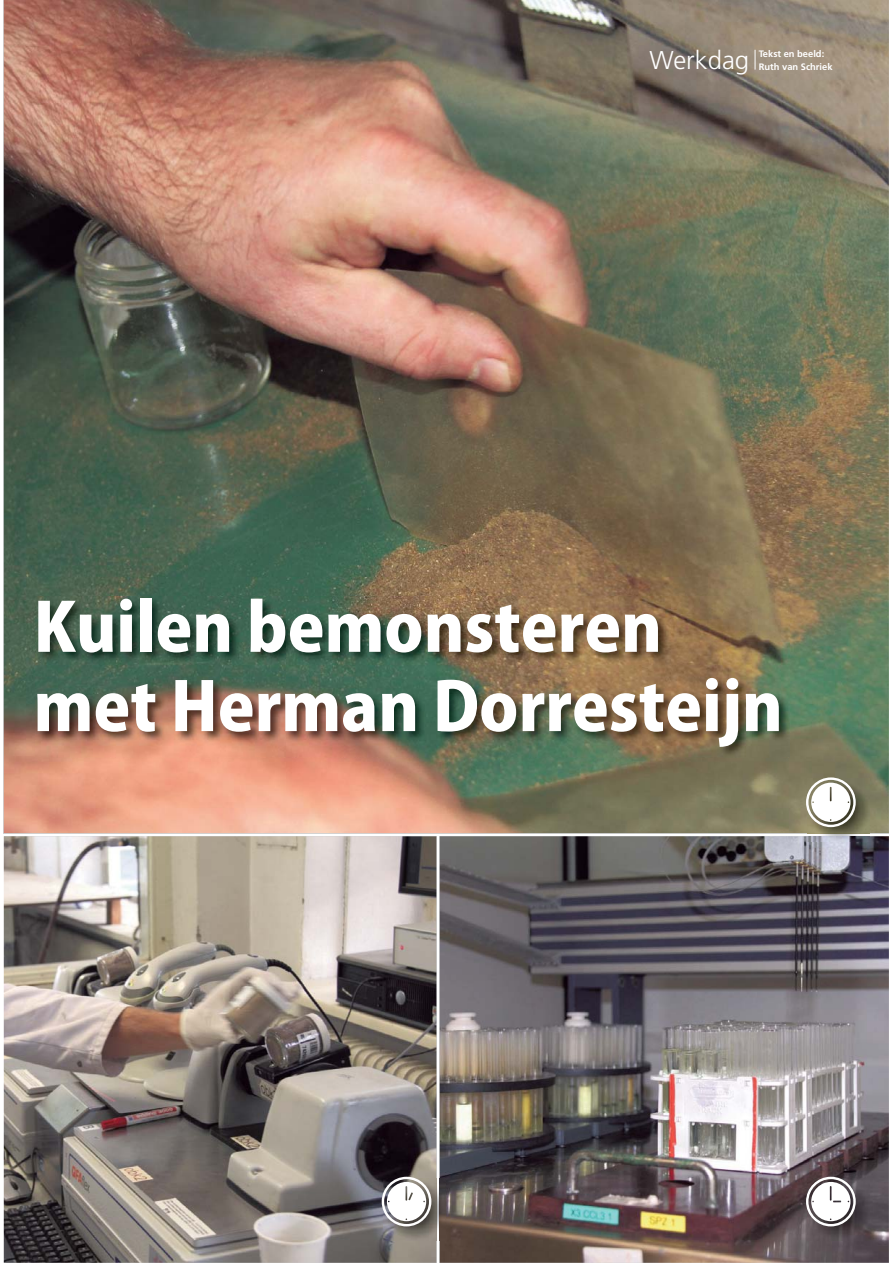
<style>
.page{position:relative;width:893px;height:1263px;background:#fff}
.page>*{position:absolute;margin:0;border:0;box-sizing:border-box;transform-origin:0 0}
.t1{font:66px/79.3px "Koz Go Pro Heavy 90 msp RKSJ H";color:#fff}
.t2{font:300 25.65px "Frutiger LT Std";color:#fff}
.t3{font:700 9.3px/12.6px "Frutiger LT Std";color:#fff}
</style>
<div class="page">
<img style="left:4px;top:0;width:885px;height:833px">
<img style="left:440px;top:836px;width:449px;height:427px">
<img style="left:4px;top:836px;width:432px;height:427px">
<img style="left:383px;top:1178px;width:62px;height:63px">
<svg style="left:382px;top:1177px;width:49px;height:49px"></svg>
<img style="left:807px;top:1178px;width:63px;height:63px">
<svg style="left:806px;top:1177px;width:50px;height:49px"></svg>
<img style="left:807px;top:779px;width:63px;height:62px">
<svg style="left:806px;top:777px;width:50px;height:50px"></svg>
<img style="left:35px;top:597px;width:755px;height:161px">
<svg style="left:754px;top:50px;width:1px;height:20px"></svg>
<p class="t2" style="left:649px;top:49px;width:101px">Werkdag</p>
<p class="t3" style="left:759px;top:48px;width:75px">Tekst en beeld:<br>Ruth van Schriek</p>
<p class="t1" style="left:34px;top:596px;width:750px">Kuilen bemonsteren met Herman Dorresteijn</p>
</div>
